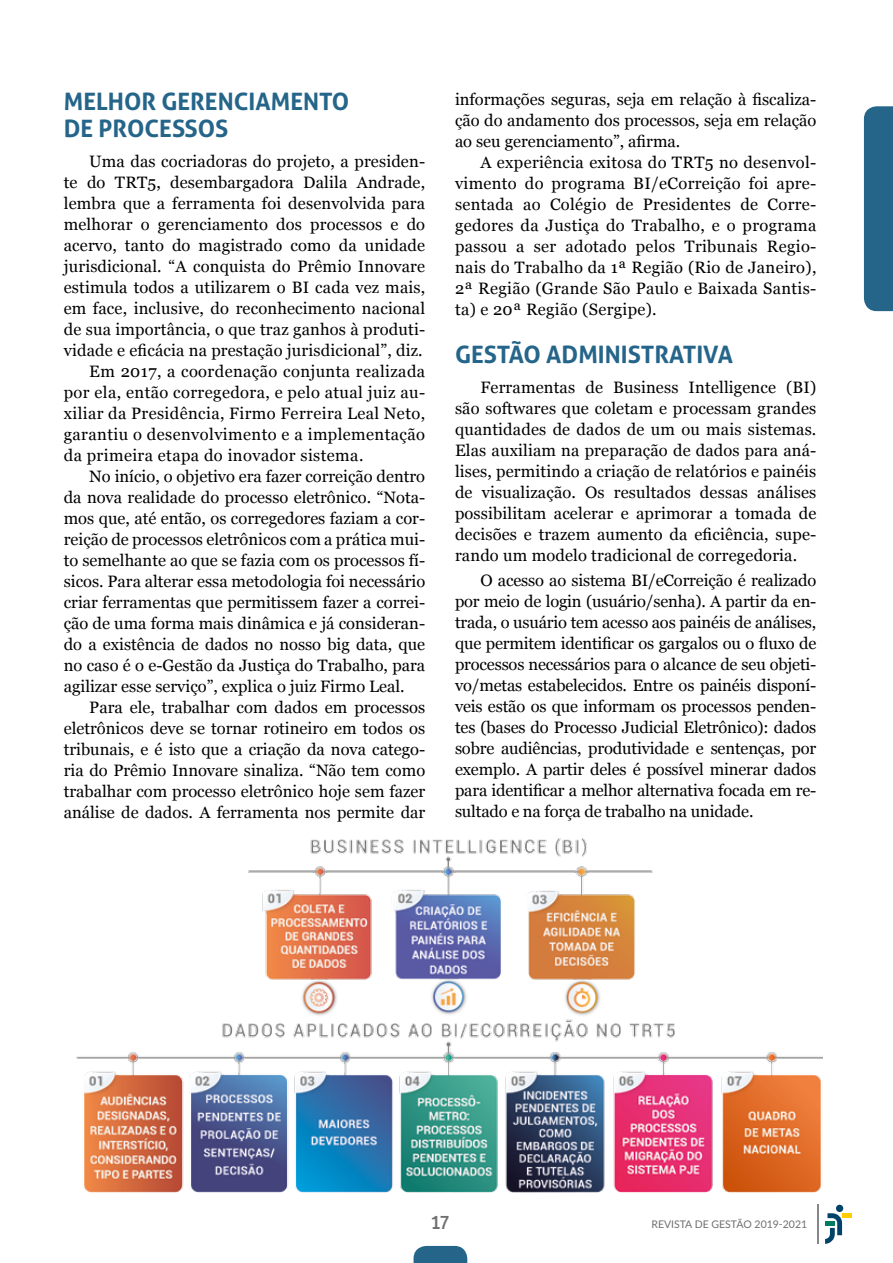
<style>
.page{position:relative;width:893px;height:1263px;background:#fff}
.page>*{position:absolute;margin:0;border:0;box-sizing:border-box;transform-origin:0 0}
.t1{font:700 24px/27px "Aller";color:#25658a}
.t2{font:700 19.5px "Domestos 98";color:#706f6f}
.t3{font:16.5px/21px "Georgia";color:#000;text-align:justify}
.t4{font:16.5px "Georgia";letter-spacing:.025em;color:#000}
.t5{font:10.5px "Lato";color:#706f6f}
</style>
<div class="page">
<hr style="left:816px;top:1204px;width:2px;height:39px;background:#878787">
<div style="left:836px;top:1205px;width:7px;height:7px;background:#00436a;border-radius:50%"></div>
<div style="left:842px;top:1213px;width:10px;height:5px;background:#ffcd02"></div>
<svg style="left:825px;top:1213px;width:17px;height:31px"></svg>
<svg style="left:414px;top:1246px;width:53px;height:17px"></svg>
<div style="left:864px;top:106px;width:29px;height:205px;background:#25658a"></div>
<img style="left:76px;top:838px;width:747px;height:354px">
<h1 class="t1" style="left:64px;top:88px;width:287px">MELHOR GERENCIAMENTO<br>DE PROCESSOS</h1>
<p class="t3" style="left:89px;top:151px;width:337px">Uma das cocriadoras do projeto, a presiden-</p>
<p class="t3" style="left:64px;top:172px;width:363px">te do TRT5, desembargadora Dalila Andrade,</p>
<p class="t3" style="left:64px;top:193px;width:363px">lembra que a ferramenta foi desenvolvida para</p>
<p class="t3" style="left:64px;top:214px;width:363px">melhorar o gerenciamento dos processos e do</p>
<p class="t3" style="left:64px;top:235px;width:363px">acervo, tanto do magistrado como da unidade</p>
<p class="t3" style="left:64px;top:256px;width:363px">jurisdicional. “A conquista do Prêmio Innovare</p>
<p class="t3" style="left:64px;top:277px;width:363px">estimula todos a utilizarem o BI cada vez mais,</p>
<p class="t3" style="left:64px;top:298px;width:363px">em face, inclusive, do reconhecimento nacional</p>
<p class="t3" style="left:64px;top:319px;width:363px">de sua importância, o que traz ganhos à produti-</p>
<p class="t3" style="left:64px;top:340px;width:360px">vidade e eficácia na prestação jurisdicional”, diz.</p>
<p class="t4" style="left:89px;top:361px;width:337px">Em 2017, a coordenação conjunta realizada</p>
<p class="t4" style="left:64px;top:382px;width:363px">por ela, então corregedora, e pelo atual juiz au-</p>
<p class="t4" style="left:64px;top:403px;width:363px">xiliar da Presidência, Firmo Ferreira Leal Neto,</p>
<p class="t4" style="left:64px;top:424px;width:363px">garantiu o desenvolvimento e a implementação</p>
<p class="t4" style="left:64px;top:445px;width:301px">da primeira etapa do inovador sistema.</p>
<p class="t3" style="left:89px;top:466px;width:337px">No início, o objetivo era fazer correição dentro</p>
<p class="t3" style="left:64px;top:487px;width:363px">da nova realidade do processo eletrônico. “Nota-</p>
<p class="t3" style="left:64px;top:508px;width:363px">mos que, até então, os corregedores faziam a cor-</p>
<p class="t3" style="left:64px;top:529px;width:363px">reição de processos eletrônicos com a prática mui-</p>
<p class="t3" style="left:64px;top:550px;width:363px">to semelhante ao que se fazia com os processos fí-</p>
<p class="t3" style="left:64px;top:571px;width:363px">sicos. Para alterar essa metodologia foi necessário</p>
<p class="t3" style="left:64px;top:592px;width:363px">criar ferramentas que permitissem fazer a correi-</p>
<p class="t3" style="left:64px;top:613px;width:363px">ção de uma forma mais dinâmica e já consideran-</p>
<p class="t3" style="left:64px;top:634px;width:363px">do a existência de dados no nosso big data, que</p>
<p class="t3" style="left:64px;top:655px;width:363px">no caso é o e-Gestão da Justiça do Trabalho, para</p>
<p class="t3" style="left:64px;top:676px;width:342px">agilizar esse serviço”, explica o juiz Firmo Leal.</p>
<p class="t3" style="left:89px;top:697px;width:337px">Para ele, trabalhar com dados em processos</p>
<p class="t3" style="left:64px;top:718px;width:363px">eletrônicos deve se tornar rotineiro em todos os</p>
<p class="t3" style="left:64px;top:739px;width:363px">tribunais, e é isto que a criação da nova catego-</p>
<p class="t3" style="left:64px;top:760px;width:363px">ria do Prêmio Innovare sinaliza. “Não tem como</p>
<p class="t3" style="left:64px;top:781px;width:363px">trabalhar com processo eletrônico hoje sem fazer</p>
<p class="t3" style="left:64px;top:802px;width:363px">análise de dados. A ferramenta nos permite dar</p>
<p class="t3" style="left:455px;top:89px;width:363px">informações seguras, seja em relação à fiscaliza&shy;ção do andamento dos processos, seja em relação ao seu gerenciamento”, afirma.</p>
<p class="t3" style="left:455px;top:152px;width:363px;text-indent:26px">A experiência exitosa do TRT5 no desenvol&shy;vimento do programa BI/eCorreição foi apre&shy;sentada ao Colégio de Presidentes de Corre&shy;gedores da Justiça do Trabalho, e o programa passou a ser adotado pelos Tribunais Regio&shy;nais do Trabalho da 1ª Região (Rio de Janeiro), 2ª Região (Grande São Paulo e Baixada Santis&shy;ta) e 20ª Região (Sergipe).</p>
<h1 class="t1" style="left:455px;top:341px;width:280px">GESTÃO ADMINISTRATIVA</h1>
<p class="t3" style="left:455px;top:377px;width:363px;text-indent:26px">Ferramentas de Business Intelligence (BI) são softwares que coletam e processam grandes quantidades de dados de um ou mais sistemas.<br>Elas auxiliam na preparação de dados para aná&shy;lises, permitindo a criação de relatórios e painéis de visualização. Os resultados dessas análises possibilitam acelerar e aprimorar a tomada de decisões e trazem aumento da eficiência, supe&shy;rando um modelo tradicional de corregedoria.</p>
<p class="t3" style="left:455px;top:570px;width:363px;text-indent:26px">O acesso ao sistema BI/eCorreição é realizado por meio de login (usuário/senha). A partir da en&shy;trada, o usuário tem acesso aos painéis de análises, que permitem identificar os gargalos ou o fluxo de processos necessários para o alcance de seu objeti&shy;vo/metas estabelecidos. Entre os painéis disponí&shy;veis estão os que informam os processos penden&shy;tes (bases do Processo Judicial Eletrônico): dados sobre audiências, produtividade e sentenças, por exemplo. A partir deles é possível minerar dados para identificar a melhor alternativa focada em re&shy;sultado e na força de trabalho na unidade.</p>
<p class="t2" style="left:431px;top:1211px;width:19px">17</p>
<p class="t5" style="left:651px;top:1217px;width:157px">REVISTA DE GESTÃO 2019-2021</p>
</div>
